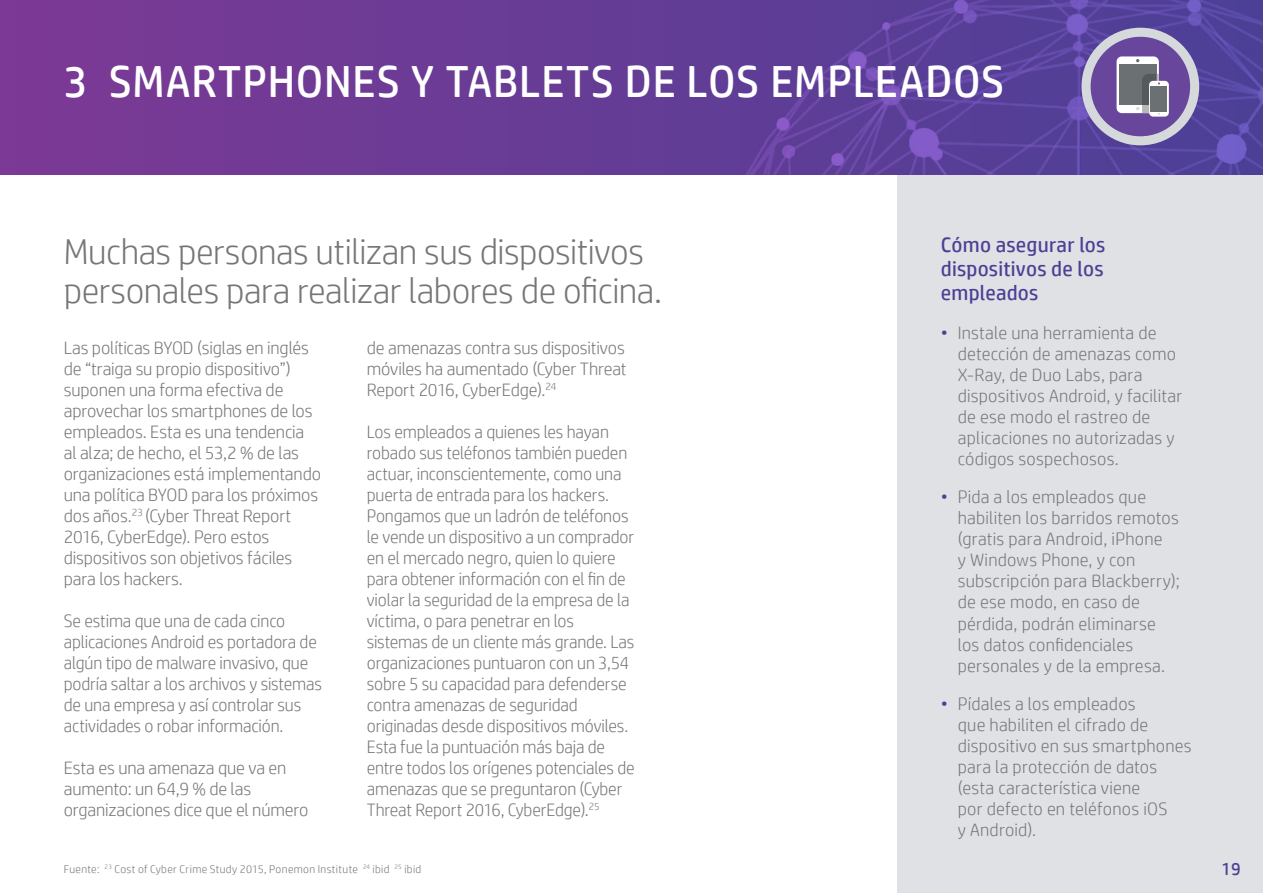
<style>
.page{position:relative;width:1263px;height:893px;background:#fff}
.page>*{position:absolute;margin:0;border:0;box-sizing:border-box;transform-origin:0 0}
.t1{font:45px "HP Simplified";letter-spacing:.02em;color:#fff}
.t2{font:300 36px/39px "HP Simplified";letter-spacing:-.015em;color:#757678}
.t3{font:21px/24px "HP Simplified";letter-spacing:.01em;color:#4b4096;text-align:justify}
.t4{font:300 18px/21px "HP Simplified";letter-spacing:-.005em;color:#757678}
.t5{font:18px "HP Simplified";color:#4b4096}
.t6{font:300 11.25px "HP Simplified";letter-spacing:.03em;color:#757678}
.s1{color:#4b4096}
</style>
<div class="page">
<div style="left:897px;top:173px;width:366px;height:720px;background:#e0e1e4"></div>
<div style="left:0;top:0;width:1263px;height:175px;background:#6f3b95"></div>
<img style="left:685px;top:0;width:578px;height:174px">
<div style="left:1081px;top:28px;width:118px;height:117px;background:#d6d9dc;border-radius:50%"></div>
<div style="left:1090px;top:37px;width:100px;height:99px;background:#67469c;border-radius:50%"></div>
<div style="left:1116px;top:56px;width:43px;height:57px;background:#fff;border-radius:5px"></div>
<div style="left:1119px;top:64px;width:37px;height:41px;background:#6b7073"></div>
<div style="left:1149px;top:81px;width:20px;height:36px;background:#fff;border-radius:4px"></div>
<div style="left:1150px;top:86px;width:17px;height:25px;background:#6b7073"></div>
<svg style="left:1136px;top:74px;width:24px;height:41px"></svg>
<h1 class="t1" style="left:64px;top:51px;width:942px">3 SMARTPHONES Y TABLETS DE LOS EMPLEADOS</h1>
<h2 class="t2" style="left:64px;top:231px;width:600px">Muchas personas utilizan sus dispositivos personales para realizar labores de oficina.</h2>
<p class="t3" style="left:941px;top:233px;width:166px">Cómo asegurar los dispositivos de los empleados</p>
<p class="t4" style="left:958px;top:322px;width:226px;text-indent:-17px"><span class="s1">•</span> Instale una herramienta de detección de amenazas como<br>X-Ray, de Duo Labs, para dispositivos Android, y facilitar de ese modo el rastreo de aplicaciones no autorizadas y códigos sospechosos.</p>
<p class="t4" style="left:958px;top:486px;width:223px;text-indent:-17px"><span class="s1">•</span> Pida a los empleados que habiliten los barridos remotos (gratis para Android, iPhone<br>y Windows Phone, y con subscripción para Blackberry); de ese modo, en caso de pérdida, podrán eliminarse los datos confidenciales personales y de la empresa.</p>
<p class="t4" style="left:958px;top:692px;width:235px;text-indent:-17px"><span class="s1">•</span> Pídales a los empleados<br>que habiliten el cifrado de dispositivo en sus smartphones para la protección de datos (esta característica viene<br>por defecto en teléfonos iOS<br>y Android).</p>
<p class="t6" style="left:64px;top:861px;width:359px">Fuente: <sup>23</sup> Cost of Cyber Crime Study 2015, Ponemon Institute <sup>24</sup> ibid <sup>25</sup> ibid</p>
<p class="t4" style="left:64px;top:336px;width:259px">Las políticas BYOD (siglas en inglés de “traiga su propio dispositivo”) suponen una forma efectiva de aprovechar los smartphones de los empleados. Esta es una tendencia al alza; de hecho, el 53,2 % de las organizaciones está implementando una política BYOD para los próximos dos años.<sup>23</sup> (Cyber Threat Report<br>2016, CyberEdge). Pero estos dispositivos son objetivos fáciles para los hackers.</p>
<p class="t4" style="left:64px;top:609px;width:260px">Se estima que una de cada cinco aplicaciones Android es portadora de algún tipo de malware invasivo, que podría saltar a los archivos y sistemas de una empresa y así controlar sus actividades o robar información.</p>
<p class="t4" style="left:64px;top:756px;width:246px">Esta es una amenaza que va en aumento: un 64,9 % de las organizaciones dice que el número</p>
<p class="t4" style="left:367px;top:336px;width:261px;text-align:justify">de amenazas contra sus dispositivos móviles ha aumentado (Cyber Threat Report 2016, CyberEdge).<sup>24</sup></p>
<p class="t4" style="left:367px;top:420px;width:269px">Los empleados a quienes les hayan robado sus teléfonos también pueden actuar, inconscientemente, como una puerta de entrada para los hackers.<br>Pongamos que un ladrón de teléfonos le vende un dispositivo a un comprador en el mercado negro, quien lo quiere para obtener información con el fin de violar la seguridad de la empresa de la víctima, o para penetrar en los sistemas de un cliente más grande. Las organizaciones puntuaron con un 3,54 sobre 5 su capacidad para defenderse contra amenazas de seguridad originadas desde dispositivos móviles.<br>Esta fue la puntuación más baja de entre todos los orígenes potenciales de amenazas que se preguntaron (Cyber Threat Report 2016, CyberEdge).<sup>25</sup></p>
<p class="t5" style="left:1221px;top:857px;width:21px">19</p>
</div>
